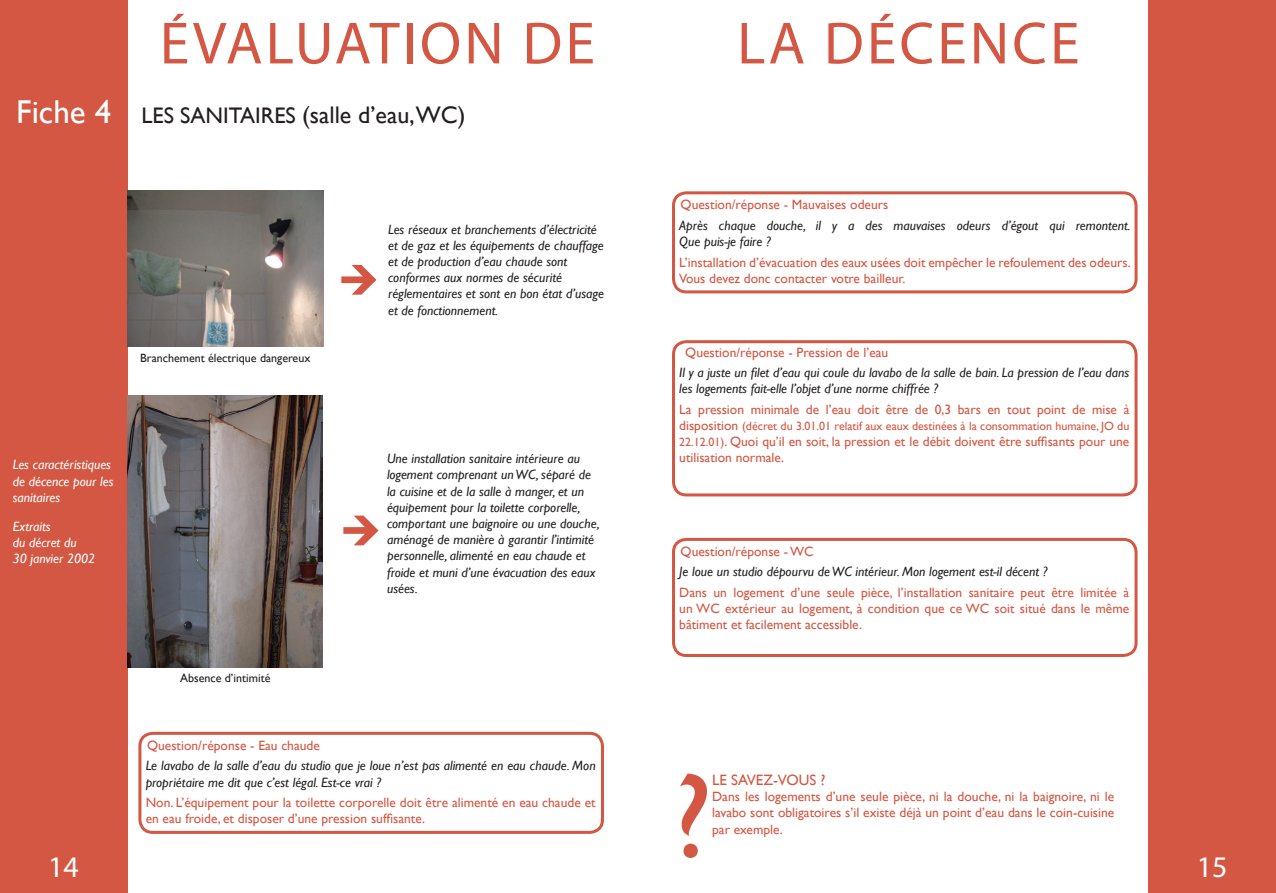
<style>
.page{position:relative;width:1276px;height:893px;background:#fff}
.page>*{position:absolute;margin:0;border:0;box-sizing:border-box;transform-origin:0 0}
.t1{font:120.6px "Gill Sans";color:#d35743}
.t2{font:60px "Myriad Pro";letter-spacing:.05em;color:#d35743}
.t3{font:33px "Gill Sans";color:#fff}
.t4{font:30px "Myriad Pro";color:#fff}
.t5{font:24px "Gill Sans";color:#231f20}
.t6{font:15px "Gill Sans";color:#d35743}
.t7{font:italic 13.5px/16.2px "Gill Sans";color:#231f20}
.t8{font:13.5px/16.2px "Gill Sans";color:#d35743}
.t9{font:italic 13.5px/16.2px "Gill Sans";color:#fff}
.t10{font:12px "Gill Sans";color:#d35743}
.t11{font:12px "Gill Sans";color:#231f20}
.s1{font-size:22.5px}
.s2{font-size:13.5px}
.s3{font-size:12px}
</style>
<div class="page">
<div style="left:1148px;top:0;width:128px;height:893px;background:#d35743"></div>
<div style="left:0;top:0;width:128px;height:893px;background:#d35743"></div>
<img style="left:128px;top:190px;width:195px;height:157px">
<svg style="left:341px;top:265px;width:35px;height:30px"></svg>
<svg style="left:343px;top:516px;width:35px;height:29px"></svg>
<div style="left:138px;top:732px;width:466px;height:102px;border:3px solid #d35743;border-radius:13px"></div>
<img style="left:127px;top:395px;width:196px;height:273px">
<div style="left:672px;top:191px;width:465px;height:102px;border:3px solid #d35743;border-radius:13px"></div>
<div style="left:672px;top:340px;width:465px;height:156px;border:3px solid #d35743;border-radius:13px"></div>
<div style="left:672px;top:538px;width:465px;height:119px;border:3px solid #d35743;border-radius:13px"></div>
<p class="t2" style="left:160px;top:6px;width:437px">ÉVALUATION DE</p>
<p class="t2" style="left:737px;top:6px;width:344px">LA DÉCENCE</p>
<p class="t3" style="left:16px;top:92px;width:97px">Fiche 4</p>
<p class="t5" style="left:141px;top:101px;width:326px"><span class="s1">LES SANITAIRES</span> (salle d’eau,WC)</p>
<p class="t11" style="left:140px;top:351px;width:172px">Branchement électrique dangereux</p>
<p class="t9" style="left:13px;top:457px;width:102px">Les caractéristiques de décence pour les sanitaires</p>
<p class="t9" style="left:13px;top:518px;width:84px">Extraits<br>du décret du<br>30 janvier 2002</p>
<p class="t11" style="left:180px;top:671px;width:92px">Absence d’intimité</p>
<p class="t7" style="left:388px;top:221px;width:217px">Les réseaux et branchements d’électricité et de gaz et les équipements de chauffage et de production d’eau chaude sont conformes aux normes de sécurité réglementaires et sont en bon état d’usage et de fonctionnement.</p>
<p class="t7" style="left:387px;top:451px;width:214px">Une installation sanitaire intérieure au logement comprenant un WC, séparé de la cuisine et de la salle à manger, et un équipement pour la toilette corporelle, comportant une baignoire ou une douche, aménagé de manière à garantir l’intimité personnelle, alimenté en eau chaude et froide et muni d’une évacuation des eaux usées.</p>
<p class="t8" style="left:680px;top:197px;width:209px">Question/réponse - Mauvaises odeurs</p>
<p class="t7" style="left:679px;top:217px;width:453px">Après chaque douche, il y a des mauvaises odeurs d’égout qui remontent.<br>Que puis-je faire ?</p>
<p class="t8" style="left:679px;top:254px;width:453px">L’installation d’évacuation des eaux usées doit empêcher le refoulement des odeurs.<br>Vous devez donc contacter votre bailleur.</p>
<p class="t8" style="left:685px;top:344px;width:204px">Question/réponse - Pression de l’eau</p>
<p class="t7" style="left:679px;top:365px;width:451px">Il y a juste un filet d’eau qui coule du lavabo de la salle de bain. La pression de l’eau dans les logements fait-elle l’objet d’une norme chiffrée ?</p>
<p class="t8" style="left:679px;top:401px;width:452px">La pression minimale de l’eau doit être de 0,3 bars en tout point de mise à</p>
<p class="t10" style="left:679px;top:419px;width:451px"><span class="s2">disposition</span> (décret du 3.01.01 relatif aux eaux destinées à la consommation humaine, JO du</p>
<p class="t8" style="left:679px;top:434px;width:452px"><span class="s3">22.12.01)</span>. Quoi qu’il en soit, la pression et le débit doivent être suffisants pour une utilisation normale.</p>
<p class="t8" style="left:680px;top:544px;width:135px">Question/réponse - WC</p>
<p class="t7" style="left:679px;top:564px;width:370px">Je loue un studio dépourvu de WC intérieur. Mon logement est-il décent ?</p>
<p class="t8" style="left:679px;top:584px;width:451px;text-align:justify">Dans un logement d’une seule pièce, l’installation sanitaire peut être limitée à un WC extérieur au logement, à condition que ce WC soit situé dans le même bâtiment et facilement accessible.</p>
<p class="t8" style="left:147px;top:737px;width:174px">Question/réponse - Eau chaude</p>
<p class="t7" style="left:146px;top:758px;width:451px">Le lavabo de la salle d’eau du studio que je loue n’est pas alimenté en eau chaude. Mon propriétaire me dit que c’est légal. Est-ce vrai ?</p>
<p class="t8" style="left:146px;top:795px;width:451px">Non. L’équipement pour la toilette corporelle doit être alimenté en eau chaude et en eau froide, et disposer d’une pression suffisante.</p>
<p class="t1" style="left:672px;top:746px;width:42px">?</p>
<p class="t6" style="left:712px;top:771px;width:115px">LE SAVEZ-VOUS ?</p>
<p class="t8" style="left:712px;top:789px;width:404px;text-align:justify">Dans les logements d’une seule pièce, ni la douche, ni la baignoire, ni le lavabo sont obligatoires s’il existe déjà un point d’eau dans le coin-cuisine par exemple.</p>
<h3 class="t4" style="left:48px;top:849px;width:32px">14</h3>
<h3 class="t4" style="left:1196px;top:849px;width:32px">15</h3>
</div>
